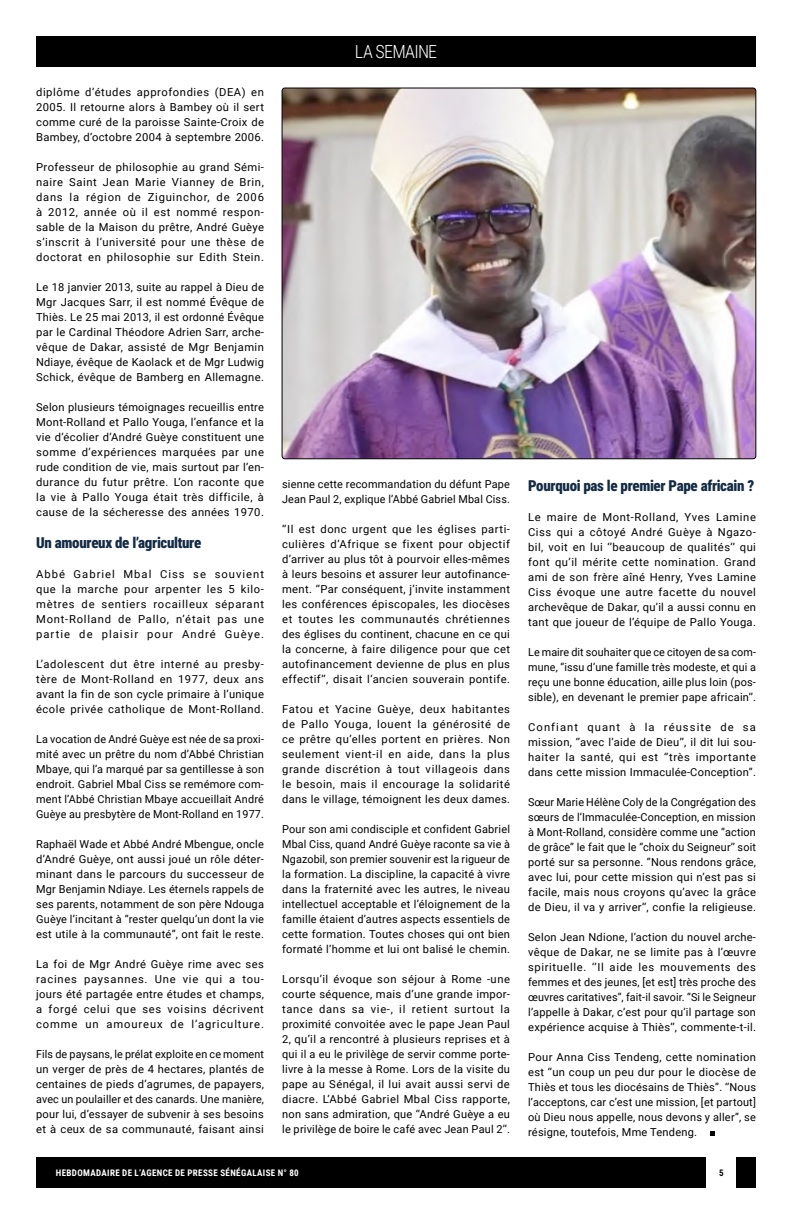
<style>
.page{position:relative;width:792px;height:1224px;background:#fff}
.page>*{position:absolute;margin:0;border:0;box-sizing:border-box;transform-origin:0 0}
.t1{font:300 18px "Roboto Condensed";letter-spacing:-.04em;color:#fff}
.t2{font:900 15px "Roboto Condensed";letter-spacing:-.02em;color:#142b44}
.t3{font:11px/15px "Roboto";letter-spacing:.025em;color:#000;text-align:justify}
.t4{font:700 9px "Roboto Condensed";letter-spacing:.04em;color:#fff}
.t5{font:700 9px "Roboto Condensed";color:#000}
</style>
<div class="page">
<img style="left:282px;top:88px;width:474px;height:371px">
<div style="left:36px;top:1157px;width:720px;height:31px;background:#000"></div>
<div style="left:706px;top:1155px;width:30px;height:35px;background:#fff"></div>
<div style="left:36px;top:36px;width:720px;height:31px;background:#000"></div>
<svg style="left:710px;top:1132px;width:5px;height:4px"></svg>
<p class="t3" style="left:36px;top:84px;width:229px">diplôme d’études approfondies (DEA) en 2005. Il retourne alors à Bambey où il sert comme curé de la paroisse Sainte-Croix de Bambey, d’octobre 2004 à septembre 2006.</p>
<p class="t3" style="left:36px;top:159px;width:229px">Professeur de philosophie au grand Sémi&shy;naire Saint Jean Marie Vianney de Brin, dans la région de Ziguinchor, de 2006 à 2012, année où il est nommé respon&shy;sable de la Maison du prêtre, André Guèye s’inscrit à l’université pour une thèse de doctorat en philosophie sur Edith Stein.</p>
<p class="t3" style="left:36px;top:279px;width:229px">Le 18 janvier 2013, suite au rappel à Dieu de Mgr Jacques Sarr, il est nommé Évêque de Thiès. Le 25 mai 2013, il est ordonné Évêque par le Cardinal Théodore Adrien Sarr, arche&shy;vêque de Dakar, assisté de Mgr Benjamin Ndiaye, évêque de Kaolack et de Mgr Ludwig Schick, évêque de Bamberg en Allemagne.</p>
<p class="t3" style="left:36px;top:399px;width:229px">Selon plusieurs témoignages recueillis entre Mont-Rolland et Pallo Youga, l’enfance et la vie d’écolier d’André Guèye constituent une somme d’expériences marquées par une rude condition de vie, mais surtout par l’en&shy;durance du futur prêtre. L’on raconte que la vie à Pallo Youga était très difficile, à cause de la sécheresse des années 1970.</p>
<h2 class="t2" style="left:36px;top:532px;width:167px">Un amoureux de l’agriculture</h2>
<p class="t3" style="left:36px;top:566px;width:229px">Abbé Gabriel Mbal Ciss se souvient que la marche pour arpenter les 5 kilo&shy;mètres de sentiers rocailleux séparant Mont-Rolland de Pallo, n’était pas une partie de plaisir pour André Guèye.</p>
<p class="t3" style="left:36px;top:656px;width:229px">L’adolescent dut être interné au presby&shy;tère de Mont-Rolland en 1977, deux ans avant la fin de son cycle primaire à l’unique école privée catholique de Mont-Rolland.</p>
<p class="t3" style="left:36px;top:731px;width:229px">La vocation de André Guèye est née de sa proxi&shy;mité avec un prêtre du nom d’Abbé Christian Mbaye, qui l’a marqué par sa gentillesse à son endroit. Gabriel Mbal Ciss se remémore com&shy;ment l’Abbé Christian Mbaye accueillait André Guèye au presbytère de Mont-Rolland en 1977.</p>
<p class="t3" style="left:36px;top:836px;width:229px">Raphaël Wade et Abbé André Mbengue, oncle d’André Guèye, ont aussi joué un rôle déter&shy;minant dans le parcours du successeur de Mgr Benjamin Ndiaye. Les éternels rappels de ses parents, notamment de son père Ndouga Guèye l’incitant à “rester quelqu’un dont la vie est utile à la communauté”, ont fait le reste.</p>
<p class="t3" style="left:36px;top:956px;width:229px">La foi de Mgr André Guèye rime avec ses racines paysannes. Une vie qui a tou&shy;jours été partagée entre études et champs, a forgé celui que ses voisins décrivent comme un amoureux de l’agriculture.</p>
<p class="t3" style="left:36px;top:1046px;width:229px">Fils de paysans, le prélat exploite en ce moment un verger de près de 4 hectares, plantés de centaines de pieds d’agrumes, de papayers, avec un poulailler et des canards. Une manière, pour lui, d’essayer de subvenir à ses besoins et à ceux de sa communauté, faisant ainsi</p>
<h1 class="t1" style="left:355px;top:39px;width:84px">LA SEMAINE</h1>
<p class="t3" style="left:282px;top:476px;width:229px">sienne cette recommandation du défunt Pape<br>Jean Paul 2, explique l’Abbé Gabriel Mbal Ciss.</p>
<p class="t3" style="left:282px;top:521px;width:229px">‘’Il est donc urgent que les églises parti&shy;culières d’Afrique se fixent pour objectif d’arriver au plus tôt à pourvoir elles-mêmes à leurs besoins et assurer leur autofinance&shy;ment. ‘’Par conséquent, j’invite instamment les conférences épiscopales, les diocèses et toutes les communautés chrétiennes des églises du continent, chacune en ce qui la concerne, à faire diligence pour que cet autofinancement devienne de plus en plus effectif’’, disait l’ancien souverain pontife.</p>
<p class="t3" style="left:282px;top:701px;width:229px">Fatou et Yacine Guèye, deux habitantes de Pallo Youga, louent la générosité de ce prêtre qu’elles portent en prières. Non seulement vient-il en aide, dans la plus grande discrétion à tout villageois dans le besoin, mais il encourage la solidarité dans le village, témoignent les deux dames.</p>
<p class="t3" style="left:282px;top:821px;width:229px">Pour son ami condisciple et confident Gabriel Mbal Ciss, quand André Guèye raconte sa vie à Ngazobil, son premier souvenir est la rigueur de la formation. La discipline, la capacité à vivre dans la fraternité avec les autres, le niveau intellectuel acceptable et l’éloignement de la famille étaient d’autres aspects essentiels de cette formation. Toutes choses qui ont bien formaté l’homme et lui ont balisé le chemin.</p>
<p class="t3" style="left:282px;top:971px;width:229px">Lorsqu’il évoque son séjour à Rome -une courte séquence, mais d’une grande impor&shy;tance dans sa vie-, il retient surtout la proximité convoitée avec le pape Jean Paul 2, qu’il a rencontré à plusieurs reprises et à qui il a eu le privilège de servir comme porte&shy;livre à la messe à Rome. Lors de la visite du pape au Sénégal, il lui avait aussi servi de diacre. L’Abbé Gabriel Mbal Ciss rapporte, non sans admiration, que ‘’André Guèye a eu le privilège de boire le café avec Jean Paul 2’’.</p>
<h2 class="t2" style="left:528px;top:475px;width:228px">Pourquoi pas le premier Pape africain ?</h2>
<p class="t3" style="left:528px;top:509px;width:229px">Le maire de Mont-Rolland, Yves Lamine Ciss qui a côtoyé André Guèye à Ngazo&shy;bil, voit en lui ‘’beaucoup de qualités’’ qui font qu’il mérite cette nomination. Grand ami de son frère aîné Henry, Yves Lamine Ciss évoque une autre facette du nouvel archevêque de Dakar, qu’il a aussi connu en tant que joueur de l’équipe de Pallo Youga.</p>
<p class="t3" style="left:528px;top:644px;width:229px">Le maire dit souhaiter que ce citoyen de sa com&shy;mune, ‘’issu d’une famille très modeste, et qui a reçu une bonne éducation, aille plus loin (pos&shy;sible), en devenant le premier pape africain’’.</p>
<p class="t3" style="left:528px;top:719px;width:229px">Confiant quant à la réussite de sa mission, ‘’avec l’aide de Dieu’’, il dit lui sou&shy;haiter la santé, qui est ‘’très importante dans cette mission Immaculée-Conception’’.</p>
<p class="t3" style="left:528px;top:794px;width:229px">Sœur Marie Hélène Coly de la Congrégation des sœurs de l’Immaculée-Conception, en mission à Mont-Rolland, considère comme une ‘’action de grâce’’ le fait que le ‘’choix du Seigneur’’ soit porté sur sa personne. ‘’Nous rendons grâce, avec lui, pour cette mission qui n’est pas si facile, mais nous croyons qu’avec la grâce de Dieu, il va y arriver’’, confie la religieuse.</p>
<p class="t3" style="left:528px;top:929px;width:229px">Selon Jean Ndione, l’action du nouvel arche&shy;vêque de Dakar, ne se limite pas à l’œuvre spirituelle. ‘’Il aide les mouvements des femmes et des jeunes, [et est] très proche des œuvres caritatives’’, fait-il savoir. ‘’Si le Seigneur l’appelle à Dakar, c’est pour qu’il partage son expérience acquise à Thiès’’, commente-t-il.</p>
<p class="t3" style="left:528px;top:1049px;width:229px">Pour Anna Ciss Tendeng, cette nomination est ‘’un coup un peu dur pour le diocèse de Thiès et tous les diocésains de Thiès’’. ‘’Nous l’acceptons, car c’est une mission, [et partout] où Dieu nous appelle, nous devons y aller’’, se résigne, toutefois, Mme Tendeng.</p>
<p class="t4" style="left:56px;top:1167px;width:244px">HEBDOMADAIRE DE L’AGENCE DE PRESSE SÉNÉGALAISE N° 80</p>
<p class="t5" style="left:719px;top:1167px;width:6px">5</p>
</div>
